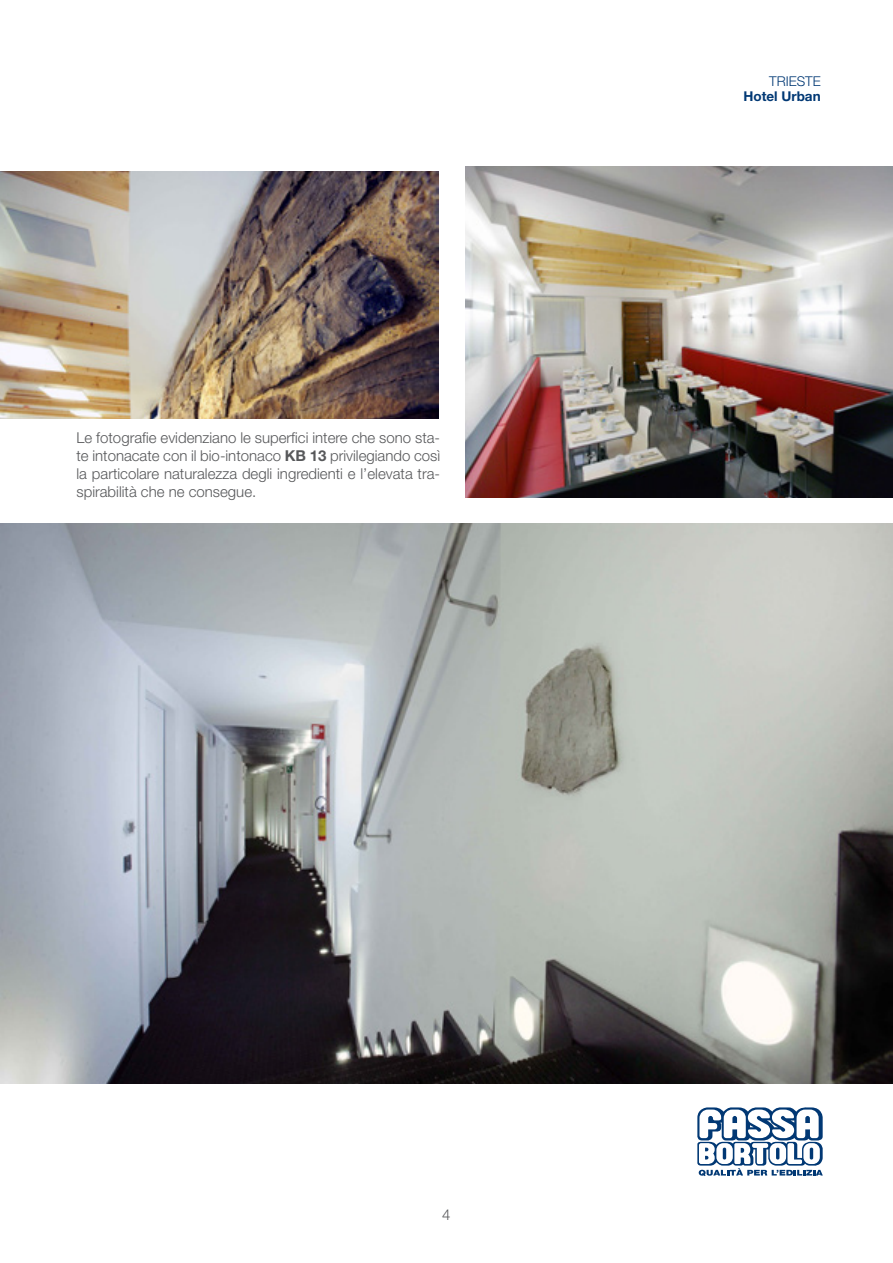
<style>
.page{position:relative;width:893px;height:1263px;background:#fff}
.page>*{position:absolute;margin:0;border:0;box-sizing:border-box;transform-origin:0 0}
.Testo_Normale{font:300 15px/18px "Helvetica Neue LT Std";color:#57585a;text-align:justify}
.t1{font:700 13.5px "Helvetica Neue LT Std";color:#013874}
.t2{font:300 13.5px "Helvetica Neue LT Std";color:#013874}
.s1{font-weight:700}
</style>
<div class="page">
<svg style="left:697px;top:1107px;width:126px;height:69px"></svg>
<img style="left:0;top:523px;width:893px;height:560px">
<img style="left:466px;top:167px;width:427px;height:330px">
<img style="left:0;top:171px;width:438px;height:247px">
<p class="Testo_Normale" style="left:77px;top:428px;width:365px">Le fotografie evidenziano le superfici intere che sono sta&shy;te intonacate con il bio-intonaco <span class="s1">KB 13</span> privilegiando così la particolare naturalezza degli ingredienti e l’elevata tra&shy;spirabilità che ne consegue.</p>
<p class="Testo_Normale" style="left:442px;top:1205px;width:10px">4</p>
<p class="t2" style="left:769px;top:73px;width:53px">TRIESTE</p>
<p class="t1" style="left:743px;top:88px;width:79px">Hotel Urban</p>
</div>
